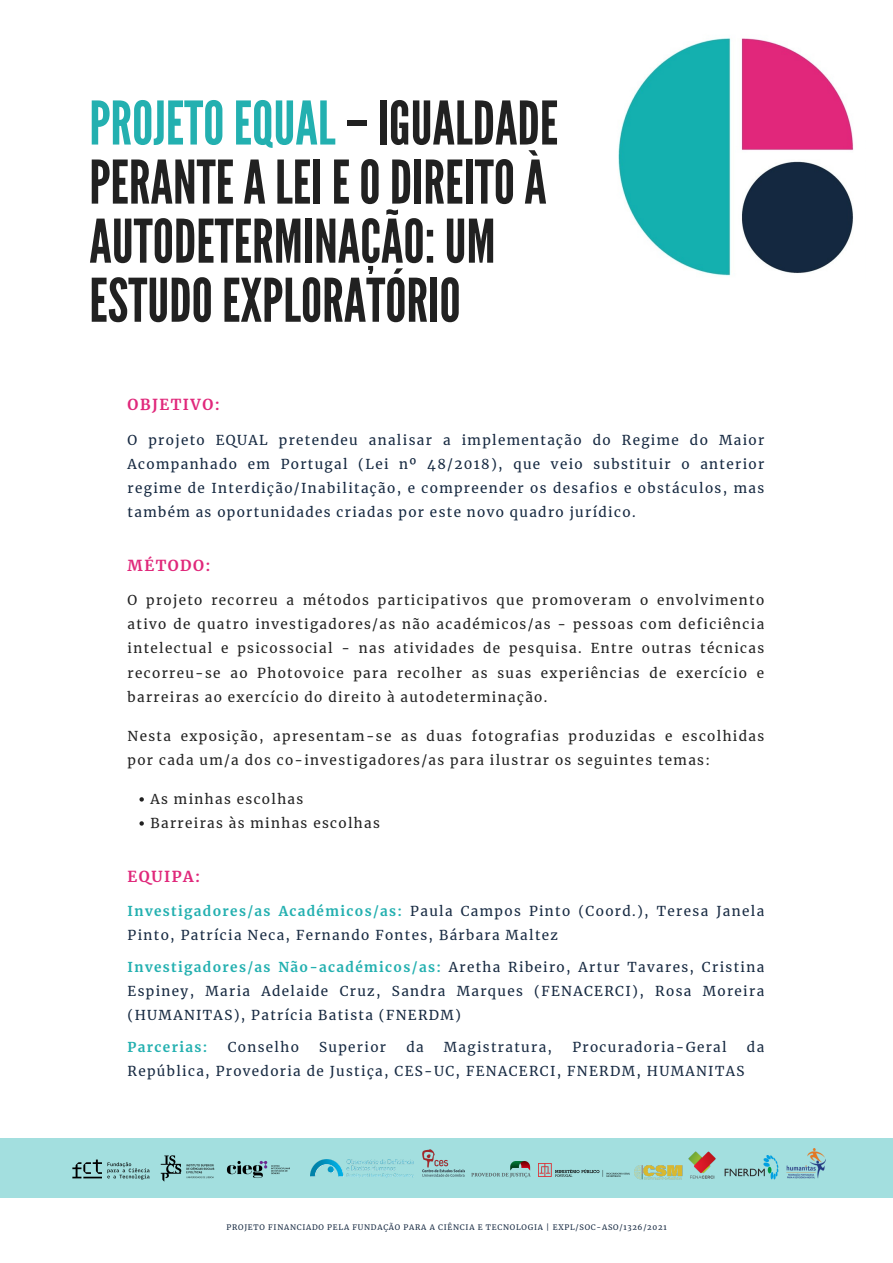
<style>
.page{position:relative;width:893px;height:1263px;background:#fff}
.page>*{position:absolute;margin:0;border:0;box-sizing:border-box;transform-origin:0 0}
.t1{font:60px/59.1px "League Gothic";color:#212121}
.t2{font:700 15px "Merriweather";letter-spacing:.1em;color:#e0287b}
.t3{font:13.5px/24.1px "Merriweather";letter-spacing:.1em;color:#212121;text-align:justify}
.t4{font:13.5px/24.1px "Merriweather";letter-spacing:.1em;color:#152840;text-align:justify}
.t5{font:13.5px/24.1px "Merriweather";letter-spacing:.1em;color:#172a42}
.t6{font:700 13.5px "Merriweather";letter-spacing:.1em;color:#23b0b0}
.t7{font:7.5px "Merriweather";letter-spacing:.1em;color:#172a42}
.s1{color:#23b0b0}
.s2{font-weight:700;color:#23b0b0}
</style>
<div class="page">
<svg style="left:139px;top:797px;width:5px;height:4px"></svg>
<svg style="left:139px;top:821px;width:5px;height:5px"></svg>
<img style="left:618px;top:38px;width:236px;height:238px">
<div style="left:0;top:1139px;width:893px;height:59px;background:#a3dfdf"></div>
<img style="left:226px;top:1161px;width:64px;height:17px">
<img style="left:161px;top:1156px;width:54px;height:25px">
<img style="left:72px;top:1159px;width:78px;height:21px">
<img style="left:422px;top:1149px;width:43px;height:28px">
<img style="left:471px;top:1161px;width:59px;height:17px">
<img style="left:538px;top:1163px;width:92px;height:14px">
<img style="left:634px;top:1165px;width:49px;height:15px">
<img style="left:688px;top:1151px;width:28px;height:28px">
<img style="left:724px;top:1155px;width:55px;height:24px">
<img style="left:786px;top:1148px;width:40px;height:31px">
<img style="left:311px;top:1159px;width:102px;height:18px">
<p class="t1" style="left:89px;top:95px;width:470px"><span class="s1">PROJETOEQUAL</span>–IGUALDADE<br>PERANTEALEI EODIREITOÀ<br>AUTODETERMINAÇÃO:UM<br>ESTUDOEXPLORATÓRIO</p>
<p class="t2" style="left:128px;top:395px;width:94px">OBJETIVO:</p>
<p class="t4" style="left:128px;top:428px;width:638px">O projeto EQUAL pretendeu analisar a implementação do Regime do Maior Acompanhado em Portugal (Lei nº 48/2018), que veio substituir o anterior regime de Interdição/Inabilitação, e compreender os desafios e obstáculos, mas também as oportunidades criadas por este novo quadro jurídico.</p>
<p class="t2" style="left:128px;top:556px;width:85px">MÉTODO:</p>
<p class="t3" style="left:128px;top:588px;width:638px">O projeto recorreu a métodos participativos que promoveram o envolvimento ativo de quatro investigadores/as não académicos/as - pessoas com deficiência intelectual e psicossocial - nas atividades de pesquisa. Entre outras técnicas recorreu-se ao Photovoice para recolher as suas experiências de exercício e barreiras ao exercício do direito à autodeterminação.</p>
<p class="t3" style="left:128px;top:724px;width:638px">Nesta exposição, apresentam-se as duas fotografias produzidas e escolhidas por cada um/a dos co-investigadores/as para ilustrar os seguintes temas:</p>
<p class="t3" style="left:151px;top:787px;width:154px">As minhas escolhas</p>
<p class="t3" style="left:151px;top:811px;width:231px">Barreiras às minhas escolhas</p>
<p class="t2" style="left:128px;top:867px;width:74px">EQUIPA:</p>
<p class="t5" style="left:128px;top:899px;width:638px"><span class="s2">Investigadores/as Académicos/as:</span> Paula Campos Pinto (Coord.), Teresa Janela<br>Pinto, Patrícia Neca, Fernando Fontes, Bárbara Maltez</p>
<p class="t4" style="left:128px;top:955px;width:638px"><span class="s2">Investigadores/as Não-académicos/as:</span> Aretha Ribeiro, Artur Tavares, Cristina Espiney, Maria Adelaide Cruz, Sandra Marques (FENACERCI), Rosa Moreira (HUMANITAS), Patrícia Batista (FNERDM)</p>
<p class="t6" style="left:128px;top:1038px;width:81px">Parcerias:</p>
<p class="t5" style="left:228px;top:1035px;width:73px">Conselho</p>
<p class="t5" style="left:319px;top:1035px;width:68px">Superior</p>
<p class="t5" style="left:406px;top:1035px;width:19px">da</p>
<p class="t5" style="left:444px;top:1035px;width:110px">Magistratura,</p>
<p class="t5" style="left:572px;top:1035px;width:156px">Procuradoria-Geral</p>
<p class="t5" style="left:747px;top:1035px;width:19px">da</p>
<p class="t5" style="left:128px;top:1059px;width:618px">República, Provedoria de Justiça, CES-UC, FENACERCI, FNERDM, HUMANITAS</p>
<p class="t7" style="left:226px;top:1222px;width:441px">PROJETO FINANCIADO PELA FUNDAÇÃO PARA A CIÊNCIA E TECNOLOGIA | EXPL/SOC-ASO/1326/2021</p>
</div>
